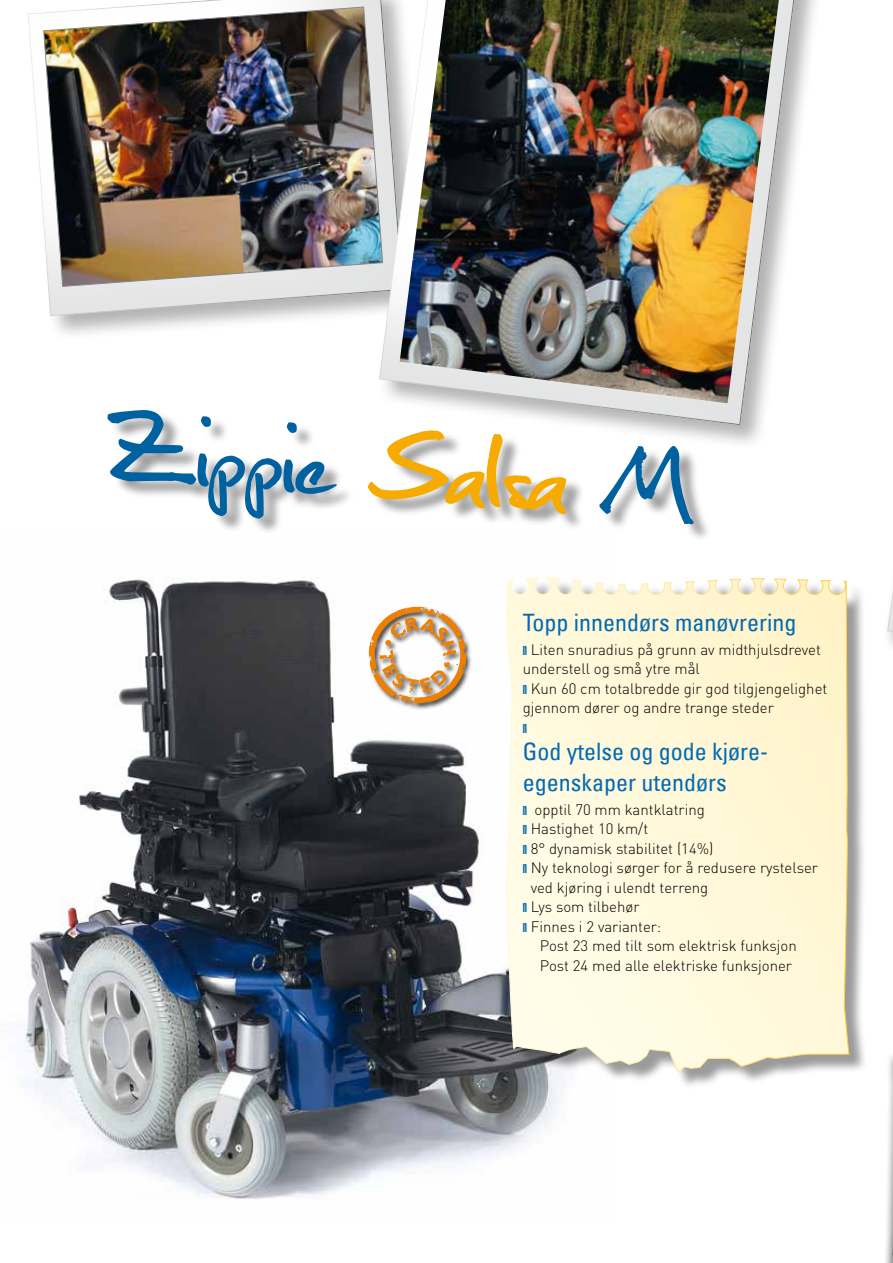
<style>
.page{position:relative;width:893px;height:1263px;background:#fff}
.page>*{position:absolute;margin:0;border:0;box-sizing:border-box;transform-origin:0 0}
.t1{font:135px "Christopherhand";color:#0061a1}
.t2{font:condensed 24px/31.2px "Univers Com 57";color:#006ab3}
.t3{font:300 15px/19.5px "DINOT";color:#000}
.t4{font:700 extra-condensed 15px "Gill Sans";color:#006ab3}
.s1{color:#f7aa00}
.s2{font-family:"Gill Sans";font-weight:700;font-stretch:extra-condensed;color:#006ab3}
</style>
<div class="page">
<img style="left:25px;top:577px;width:479px;height:622px">
<div style="left:26px;top:0;width:403px;height:342px;background:#000;opacity:.3"></div>
<svg style="left:27px;top:0;width:351px;height:317px"></svg>
<img style="left:43px;top:6px;width:335px;height:281px">
<div style="left:378px;top:0;width:445px;height:450px;background:#000;opacity:.3"></div>
<svg style="left:378px;top:0;width:422px;height:426px"></svg>
<img style="left:400px;top:0;width:379px;height:403px">
<svg style="left:887px;top:591px;width:6px;height:55px"></svg>
<div style="left:883px;top:1047px;width:10px;height:216px;background:#000;opacity:.75"></div>
<svg style="left:892px;top:1247px;width:1px;height:16px"></svg>
<img style="left:364px;top:601px;width:106px;height:111px">
<div style="left:508px;top:580px;width:360px;height:510px;background:#000;opacity:.4"></div>
<svg style="left:504px;top:577px;width:346px;height:575px"></svg>
<div style="left:111px;top:412px;width:601px;height:130px;background:#000;opacity:.4"></div>
<h1 class="t1" style="left:115px;top:389px;width:587px;rotate:4deg">Zippie <span class="s1">Salsa</span> M</h1>
<h2 class="t2" style="left:523px;top:607px;width:275px">Topp innendørs manøvrering</h2>
<p class="t3" style="left:523px;top:639px;width:306px"><span class="s2">n</span> Liten snuradius på grunn av midthjulsdrevet understell og små ytre mål<br><span class="s2">n</span> Kun 60 cm totalbredde gir god tilgjengelighet gjennom dører og andre trange steder</p>
<p class="t4" style="left:523px;top:718px;width:6px">n</p>
<h2 class="t2" style="left:523px;top:735px;width:247px">God ytelse og gode kjøre&shy;egenskaper utendørs</h2>
<p class="t3" style="left:523px;top:800px;width:184px"><span class="s2">n</span> opptil 70 mm kantklatring</p>
<p class="t3" style="left:523px;top:819px;width:127px"><span class="s2">n</span> Hastighet 10 km/t</p>
<p class="t3" style="left:523px;top:839px;width:192px"><span class="s2">n</span> 8° dynamisk stabilitet (14%)</p>
<p class="t3" style="left:523px;top:858px;width:297px"><span class="s2">n</span> Ny teknologi sørger for å redusere rystelser</p>
<p class="t3" style="left:531px;top:878px;width:179px">ved kjøring i ulendt terreng</p>
<p class="t3" style="left:523px;top:897px;width:118px"><span class="s2">n</span> Lys som tilbehør</p>
<p class="t3" style="left:523px;top:917px;width:140px"><span class="s2">n</span> Finnes i 2 varianter:</p>
<p class="t3" style="left:540px;top:936px;width:258px">Post 23 med tilt som elektrisk funksjon</p>
<p class="t3" style="left:540px;top:956px;width:254px">Post 24 med alle elektriske funksjoner</p>
</div>
